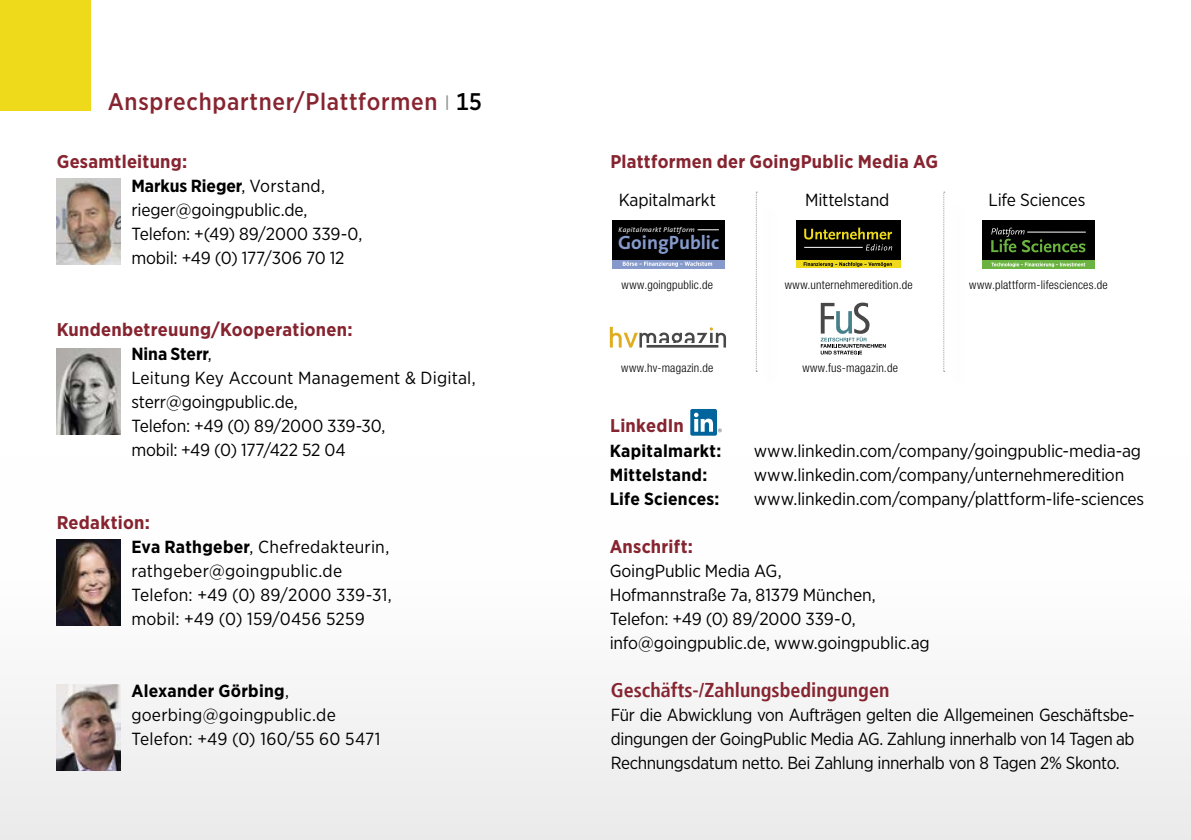
<style>
.page{position:relative;width:1191px;height:840px;background:#fff}
.page>*{position:absolute;margin:0;border:0;box-sizing:border-box;transform-origin:0 0}
.t1{font:500 24px "Gotham Narrow";letter-spacing:.03em;color:#862430}
.t2{font:700 condensed 20px "Frutiger LT";color:#862430}
.t3{font:700 19.2px "The Sans";color:#8599cb}
.t4{font:700 18.4px "Gotham Narrow";letter-spacing:.015em;color:#862430}
.t5{font:17.6px/24px "Gotham Narrow";letter-spacing:-.01em;color:#000}
.t6{font:17.6px/24px "Gotham Narrow";letter-spacing:.01em;color:#000}
.t7{font:700 17.6px "Gotham Narrow";letter-spacing:.015em;color:#000}
.t8{font:300 condensed 12px "Helvetica Neue LT Std";letter-spacing:.015em;color:#000}
.t9{font:italic 7px "The Sans";letter-spacing:.05em;color:#fff}
.s1{font-size:16px;color:#939393}
.s2{color:#000}
.s3{font-weight:700}
</style>
<div class="page">
<div style="left:0;top:0;width:91px;height:110px;background:#eeda1b"></div>
<div style="left:0;top:456px;width:1191px;height:383px;background:linear-gradient(to right,#f6f6f6,#f8f8f8)"></div>
<img style="left:57px;top:178px;width:63px;height:86px">
<img style="left:57px;top:348px;width:63px;height:86px">
<img style="left:57px;top:539px;width:63px;height:86px">
<img style="left:57px;top:684px;width:63px;height:85px">
<div style="left:612px;top:220px;width:113px;height:40px;background:#000"></div>
<svg style="left:697px;top:229px;width:22px;height:1px"></svg>
<div style="left:612px;top:260px;width:113px;height:8px;background:#8599cb"></div>
<svg style="left:623px;top:261px;width:89px;height:5px"></svg>
<div style="left:796px;top:220px;width:105px;height:41px;background:#000"></div>
<svg style="left:804px;top:227px;width:88px;height:23px"></svg>
<div style="left:796px;top:260px;width:105px;height:8px;background:#eeda1b"></div>
<svg style="left:803px;top:262px;width:89px;height:4px"></svg>
<div style="left:982px;top:220px;width:112px;height:40px;background:#000"></div>
<svg style="left:991px;top:227px;width:94px;height:25px"></svg>
<hr style="left:1027px;top:231px;width:58px;height:1px;background:#fff">
<div style="left:982px;top:260px;width:112px;height:8px;background:#6bb340"></div>
<svg style="left:991px;top:262px;width:94px;height:5px"></svg>
<div style="left:690px;top:409px;width:27px;height:26px;background:#00659d;border-radius:2px"></div>
<svg style="left:694px;top:412px;width:27px;height:20px"></svg>
<svg style="left:610px;top:326px;width:116px;height:21px"></svg>
<svg style="left:820px;top:302px;width:65px;height:52px"></svg>
<svg style="left:756px;top:192px;width:1px;height:180px"></svg>
<svg style="left:943px;top:192px;width:1px;height:180px"></svg>
<h1 class="t1" style="left:108px;top:86px;width:375px">Ansprechpartner/Plattformen <span class="s1">|</span> <span class="s2">15</span></h1>
<p class="t4" style="left:57px;top:150px;width:132px">Gesamtleitung:</p>
<p class="t5" style="left:131px;top:173px;width:232px"><span class="s3">Markus Rieger</span>, Vorstand, rieger@goingpublic.de,<br>Telefon: +(49) 89/2000 339-0, mobil: +49 (0) 177/306 70 12</p>
<p class="t4" style="left:57px;top:318px;width:297px">Kundenbetreuung/Kooperationen:</p>
<p class="t5" style="left:131px;top:341px;width:346px"><span class="s3">Nina Sterr</span>,<br>Leitung Key Account Management &amp; Digital, sterr@goingpublic.de,<br>Telefon: +49 (0) 89/2000 339-30,<br>mobil: +49 (0) 177/422 52 04</p>
<p class="t4" style="left:57px;top:510px;width:95px">Redaktion:</p>
<p class="t6" style="left:131px;top:533px;width:262px"><span class="s3">Eva Rathgeber</span>, Chefredakteurin, rathgeber@goingpublic.de<br>Telefon: +49 (0) 89/2000 339-31, mobil: +49 (0) 159/0456 5259</p>
<p class="t6" style="left:131px;top:677px;width:250px"><span class="s3">Alexander Görbing</span>, goerbing@goingpublic.de<br>Telefon: +49 (0) 160/55 60 5471</p>
<p class="t4" style="left:610px;top:150px;width:329px">Plattformen der GoingPublic Media AG</p>
<p class="t5" style="left:618px;top:187px;width:99px">Kapitalmarkt</p>
<p class="t5" style="left:805px;top:187px;width:86px">Mittelstand</p>
<p class="t5" style="left:988px;top:187px;width:98px">Life Sciences</p>
<p class="t9" style="left:618px;top:223px;width:78px">Kapitalmarkt Plattform</p>
<p class="t3" style="left:618px;top:227px;width:102px">GoingPublic</p>
<p class="t8" style="left:621px;top:277px;width:93px">www.goingpublic.de</p>
<p class="t8" style="left:785px;top:277px;width:129px">www.unternehmeredition.de</p>
<p class="t8" style="left:969px;top:277px;width:140px">www.plattform-lifesciences.de</p>
<p class="t8" style="left:621px;top:360px;width:94px">www.hv-magazin.de</p>
<p class="t8" style="left:802px;top:360px;width:97px">www.fus-magazin.de</p>
<p class="t4" style="left:610px;top:414px;width:75px">LinkedIn</p>
<p class="t7" style="left:609px;top:439px;width:113px">Kapitalmarkt:</p>
<p class="t5" style="left:753px;top:437px;width:389px">www.linkedin.com/company/goingpublic-media-ag</p>
<p class="t7" style="left:609px;top:462px;width:99px">Mittelstand:</p>
<p class="t5" style="left:753px;top:461px;width:372px">www.linkedin.com/company/unternehmeredition</p>
<p class="t7" style="left:609px;top:486px;width:111px">Life Sciences:</p>
<p class="t5" style="left:753px;top:485px;width:392px">www.linkedin.com/company/plattform-life-sciences</p>
<p class="t4" style="left:609px;top:534px;width:85px">Anschrift:</p>
<p class="t5" style="left:609px;top:557px;width:322px">GoingPublic Media AG,<br>Hofmannstraße 7a, 81379 München, Telefon: +49 (0) 89/2000 339-0, info@goingpublic.de, www.goingpublic.ag</p>
<p class="t2" style="left:611px;top:677px;width:280px">Geschäfts-/Zahlungsbedingungen</p>
<p class="t5" style="left:611px;top:701px;width:525px;text-align:justify">Für die Abwicklung von Aufträgen gelten die Allgemeinen Geschäftsbe&shy;dingungen der GoingPublic Media AG. Zahlung innerhalb von 14 Tagen ab Rechnungsdatum netto. Bei Zahlung innerhalb von 8 Tagen 2% Skonto.</p>
</div>
